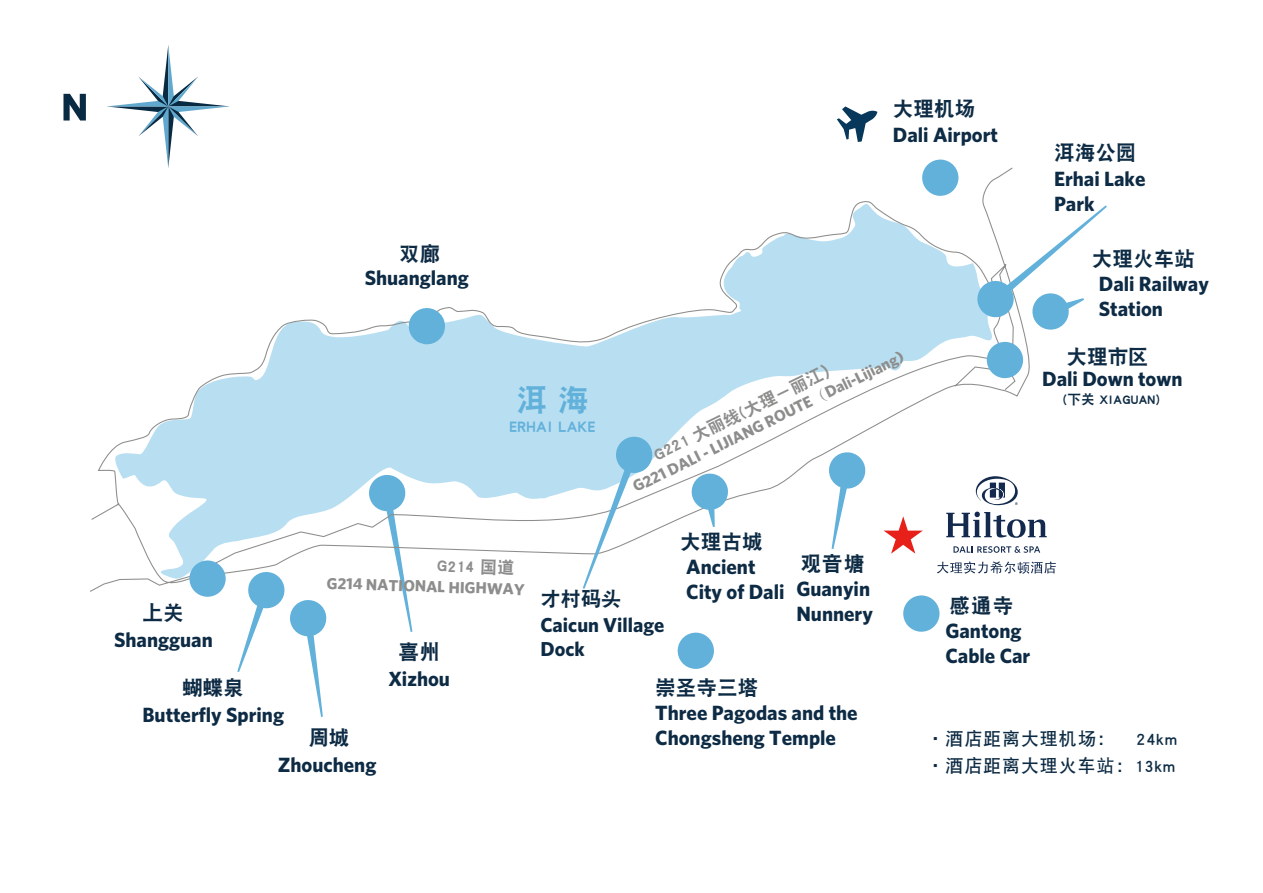
<style>
.page{position:relative;width:1263px;height:893px;background:#fff}
.page>*{position:absolute;margin:0;border:0;box-sizing:border-box;transform-origin:0 0}
.t1{font:30.9px "DFP Hei W9";color:#62b1db}
.t2{font:700 20.7px/24.8px "Whitney";color:#0d2b44}
.t3{font:20.7px "DFP Hei W9";color:#0d2b44}
.t4{font:700 20.25px/24.3px "Whitney";color:#0d2b44}
.t5{font:20.25px "DFP Hei W9";color:#0d2b44}
.t6{font:18px/27px "DFP Hei W7";letter-spacing:.05em;color:#0d2b44}
.t7{font:17.25px "DFP Hei W9";color:#8d8d8c}
.t8{font:16.8px "DFP Hei W9";color:#62b1db}
.t9{font:700 16.05px "Whitney";color:#8d8d8c}
.t10{font:13.65px "DFP Hei W9";color:#0d2b44}
.s1{font-family:"Adobe Song Std";font-weight:300}
</style>
<div class="page">
<svg style="left:403px;top:593px;width:9px;height:39px"></svg>
<svg style="left:837px;top:106px;width:40px;height:36px"></svg>
<svg style="left:1040px;top:519px;width:7px;height:19px"></svg>
<svg style="left:1040px;top:561px;width:16px;height:13px"></svg>
<svg style="left:90px;top:167px;width:950px;height:426px"></svg>
<svg style="left:691px;top:473px;width:38px;height:54px"></svg>
<svg style="left:986px;top:341px;width:38px;height:38px"></svg>
<svg style="left:883px;top:516px;width:40px;height:38px"></svg>
<svg style="left:827px;top:451px;width:40px;height:98px"></svg>
<svg style="left:903px;top:595px;width:37px;height:37px"></svg>
<svg style="left:677px;top:632px;width:37px;height:37px"></svg>
<svg style="left:975px;top:205px;width:132px;height:127px"></svg>
<svg style="left:921px;top:159px;width:38px;height:37px"></svg>
<svg style="left:583px;top:434px;width:72px;height:155px"></svg>
<svg style="left:408px;top:307px;width:38px;height:38px"></svg>
<svg style="left:189px;top:560px;width:37px;height:37px"></svg>
<svg style="left:237px;top:570px;width:90px;height:147px"></svg>
<svg style="left:63px;top:94px;width:23px;height:27px"></svg>
<svg style="left:107px;top:45px;width:123px;height:123px"></svg>
<p class="t3" style="left:142px;top:602px;width:43px">上关</p>
<p class="t2" style="left:114px;top:626px;width:100px">Shangguan</p>
<p class="t3" style="left:399px;top:243px;width:43px">双廊</p>
<p class="t2" style="left:365px;top:264px;width:106px">Shuanglang</p>
<p class="t3" style="left:893px;top:98px;width:84px">大理机场</p>
<p class="t2" style="left:893px;top:122px;width:107px">Dali Airport</p>
<h1 class="t1" style="left:517px;top:385px;width:74px">洱 海</h1>
<p class="t8" style="left:510px;top:417px;width:88px">ERHAI LAKE</p>
<p class="t9" style="left:629px;top:478px;width:301px;rotate:-26deg">G221 DALI - LIJIANG ROUTE<span class="s1">（</span>Dali-Lijiang)</p>
<p class="t7" style="left:650px;top:447px;width:205px;rotate:-26deg">G221 大丽线(大理－丽江）</p>
<p class="t3" style="left:1054px;top:142px;width:84px">洱海公园</p>
<p class="t2" style="left:1054px;top:166px;width:93px">Erhai Lake<br>Park</p>
<p class="t3" style="left:1092px;top:248px;width:105px">大理火车站</p>
<p class="t2" style="left:1099px;top:271px;width:112px">Dali Railway<br>Station</p>
<p class="t3" style="left:1066px;top:346px;width:84px">大理市区</p>
<p class="t10" style="left:1063px;top:392px;width:98px">(下关 XIAGUAN)</p>
<p class="t2" style="left:1042px;top:365px;width:142px">Dali Down town</p>
<p class="t7" style="left:437px;top:556px;width:79px;rotate:2deg">G214 国道</p>
<p class="t9" style="left:327px;top:573px;width:200px;rotate:2deg">G214 NATIONAL HIGHWAY</p>
<p class="t3" style="left:399px;top:641px;width:43px">喜州</p>
<p class="t5" style="left:540px;top:588px;width:82px">才村码头</p>
<p class="t4" style="left:540px;top:612px;width:126px">Caicun Village<br>Dock</p>
<p class="t3" style="left:680px;top:531px;width:84px">大理古城</p>
<p class="t2" style="left:686px;top:554px;width:100px">Ancient<br>City of Dali</p>
<p class="t3" style="left:800px;top:553px;width:65px">观音塘</p>
<p class="t2" style="left:796px;top:576px;width:78px">Guanyin<br>Nunnery</p>
<p class="t3" style="left:949px;top:595px;width:65px">感通寺</p>
<p class="t2" style="left:945px;top:618px;width:86px">Gantong<br>Cable Car</p>
<p class="t3" style="left:182px;top:677px;width:63px">蝴蝶泉</p>
<p class="t2" style="left:142px;top:701px;width:143px">Butterfly Spring</p>
<p class="t3" style="left:308px;top:727px;width:43px">周城</p>
<p class="t2" style="left:278px;top:752px;width:100px">Zhoucheng</p>
<p class="t2" style="left:388px;top:665px;width:63px">Xizhou</p>
<p class="t3" style="left:655px;top:677px;width:105px">崇圣寺三塔</p>
<p class="t2" style="left:655px;top:700px;width:204px">Three Pagodas and the<br>Chongsheng Temple</p>
<p class="t6" style="left:926px;top:725px;width:252px">·酒店距离大理机场： 24km ·酒店距离大理火车站：13km</p>
</div>
